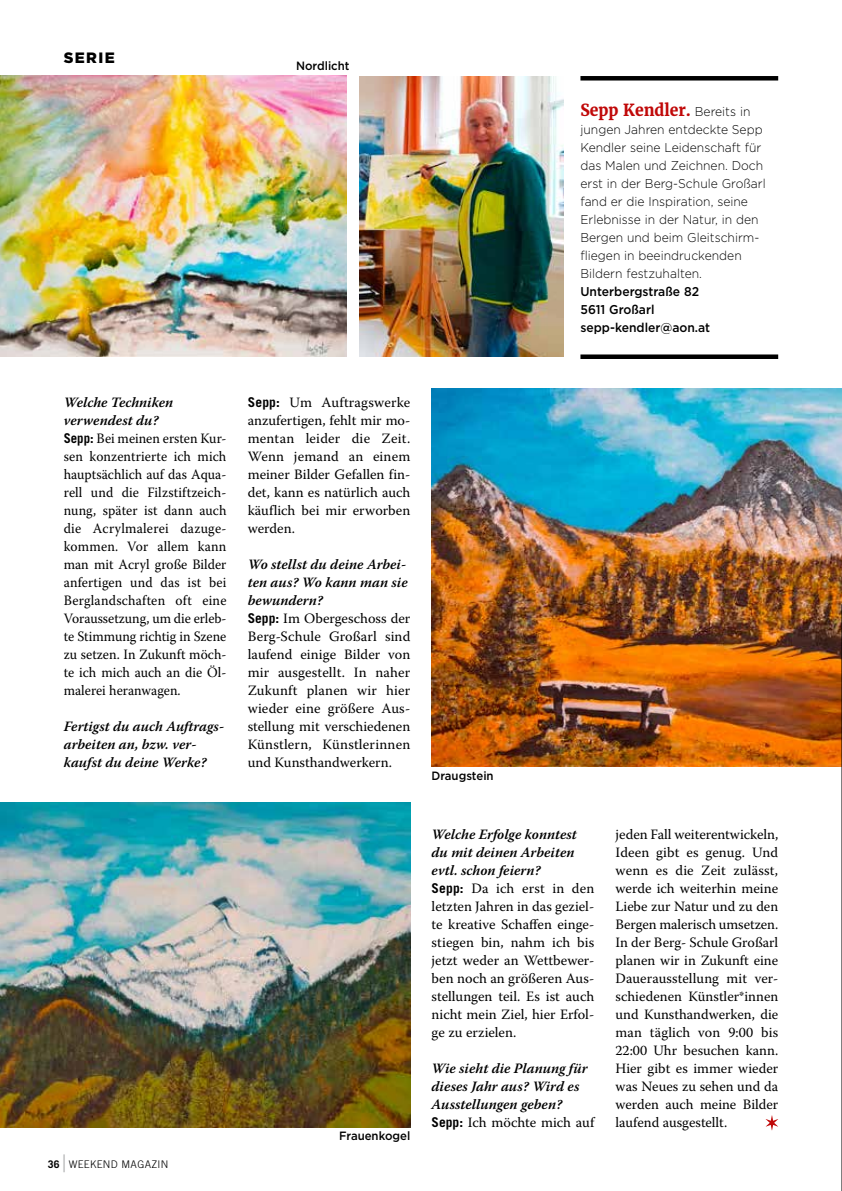
<style>
.page{position:relative;width:842px;height:1191px;background:#fff}
.page>*{position:absolute;margin:0;border:0;box-sizing:border-box;transform-origin:0 0}
.t1{font:700 24px "Trade Gothic LT Std";color:#b1b2b3;scale:.4 1}
.t2{font:700 16.5px "Merriweather";color:#c00808;scale:.95 1}
.t3{font:900 15px "Gotham";letter-spacing:.09em;color:#000}
.t4{font:14.25px/18px "Warnock Pro";color:#000;text-align:justify}
.t5{font:14.25px/18px "Warnock Pro";color:#000;scale:.95 1}
.t6{font:italic 600 14.25px/18px "Warnock Pro";color:#000}
.t7{font:300 12.75px/18px "Gotham";color:#000;scale:.95 1}
.t8{font:500 12.75px/18px "Gotham";color:#000;scale:.95 1}
.t9{font:500 12px "Gotham";color:#000;scale:.95 1}
.t10{font:300 10.5px "Trade Gothic LT Std";letter-spacing:.03em;color:#000}
.t11{font:700 10.5px "Trade Gothic LT Std";color:#000}
.s1{font-family:"Gotham";font-weight:300;font-size:12.75px;color:#000}
.s2{font-weight:600;font-style:italic}
.s3{font-family:"Trade Gothic LT Std";font-weight:700;font-size:13.5px}
.s4{font-family:"Trade Gothic LT Std";font-weight:700;font-style:normal;font-size:13.5px}
.s5{font-weight:400;font-style:normal}
</style>
<div class="page">
<img style="left:359px;top:77px;width:204px;height:280px">
<svg style="left:766px;top:1115px;width:12px;height:15px"></svg>
<div style="left:580px;top:354px;width:198px;height:5px;background:#000"></div>
<div style="left:580px;top:76px;width:198px;height:5px;background:#000"></div>
<img style="left:0;top:75px;width:347px;height:282px">
<img style="left:0;top:803px;width:410px;height:324px">
<img style="left:432px;top:389px;width:410px;height:378px">
<svg style="left:841px;top:604px;width:1px;height:587px"></svg>
<p class="t3" style="left:64px;top:49px;width:52px">SERIE</p>
<p class="t9" style="left:296px;top:58px;width:58px">Nordlicht</p>
<p class="t2" style="left:580px;top:99px;width:180px">Sepp Kendler. <span class="s1">Bereits in</span></p>
<p class="t7" style="left:580px;top:120px;width:197px">jungen Jahren entdeckte Sepp<br>Kendler seine Leidenschaft für das Malen und Zeichnen. Doch erst in der Berg-Schule Großarl fand er die Inspiration, seine<br>Erlebnisse in der Natur, in den<br>Bergen und beim Gleitschirm&shy;fliegen in beeindruckenden<br>Bildern festzuhalten.</p>
<p class="t8" style="left:580px;top:282px;width:138px">Unterbergstraße 82<br>5611 Großarl sepp-kendler@aon.at</p>
<p class="t5" style="left:64px;top:393px;width:173px"><span class="s2">Welche Techniken verwendest du?<br></span><span class="s3">Sepp:</span> Bei meinen ersten Kur&shy;sen konzentrierte ich mich hauptsächlich auf das Aqua&shy;rell und die Filzstiftzeich&shy;nung, später ist dann auch die Acrylmalerei dazuge&shy;kommen. Vor allem kann man mit Acryl große Bilder anfertigen und das ist bei<br>Berglandschaften oft eine<br>Voraussetzung, um die erleb&shy;te Stimmung richtig in Szene zu setzen. In Zukunft möch&shy;te ich mich auch an die Öl&shy;malerei heranwagen.</p>
<p class="t6" style="left:64px;top:717px;width:162px">Fertigst du auch Auftrags&shy;arbeiten an, bzw. ver&shy;kaufst du deine Werke?</p>
<p class="t11" style="left:48px;top:1157px;width:13px">36</p>
<h1 class="t1" style="left:63px;top:1148px;width:7px">|</h1>
<p class="t10" style="left:69px;top:1157px;width:101px">WEEKEND MAGAZIN</p>
<p class="t4" style="left:248px;top:393px;width:164px"><span class="s3">Sepp:</span> Um Auftragswerke anzufertigen, fehlt mir mo&shy;mentan leider die Zeit.<br>Wenn jemand an einem meiner Bilder Gefallen fin&shy;det, kann es natürlich auch käuflich bei mir erworben werden.</p>
<p class="t4" style="left:248px;top:555px;width:164px;text-align:left"><span class="s2">Wo stellst du deine Arbei&shy;ten aus? Wo kann man sie bewundern?<br></span><span class="s3">Sepp:</span> Im Obergeschoss der<br>Berg-Schule Großarl sind laufend einige Bilder von mir ausgestellt. In naher<br>Zukunft planen wir hier wieder eine größere Aus&shy;stellung mit verschiedenen<br>Künstlern, Künstlerinnen und Kunsthandwerkern.</p>
<p class="t9" style="left:339px;top:1128px;width:76px">Frauenkogel</p>
<p class="t9" style="left:432px;top:767px;width:67px">Draugstein</p>
<p class="t4" style="left:432px;top:825px;width:164px;text-align:left"><span class="s2">Welche Erfolge konntest du mit deinen Arbeiten evtl. schon feiern?<br></span><span class="s3">Sepp:</span> Da ich erst in den letzten Jahren in das geziel&shy;te kreative Schaffen einge&shy;stiegen bin, nahm ich bis jetzt weder an Wettbewer&shy;ben noch an größeren Aus&shy;stellungen teil. Es ist auch nicht mein Ziel, hier Erfol&shy;ge zu erzielen.</p>
<p class="t6" style="left:432px;top:1059px;width:164px">Wie sieht die Planung für dieses Jahr aus? Wird es<br>Ausstellungen geben?<br><span class="s4">Sepp:</span> <span class="s5">Ich möchte mich auf</span></p>
<p class="t4" style="left:615px;top:825px;width:164px">jeden Fall weiterentwickeln, Ideen gibt es genug. Und wenn es die Zeit zulässt, werde ich weiterhin meine Liebe zur Natur und zu den Bergen malerisch umsetzen.<br>In der Berg- Schule Großarl planen wir in Zukunft eine Dauerausstellung mit ver&shy;schiedenen Künstler*innen und Kunsthandwerken, die man täglich von 9:00 bis 22:00 Uhr besuchen kann.<br>Hier gibt es immer wieder was Neues zu sehen und da werden auch meine Bilder laufend ausgestellt.</p>
</div>
